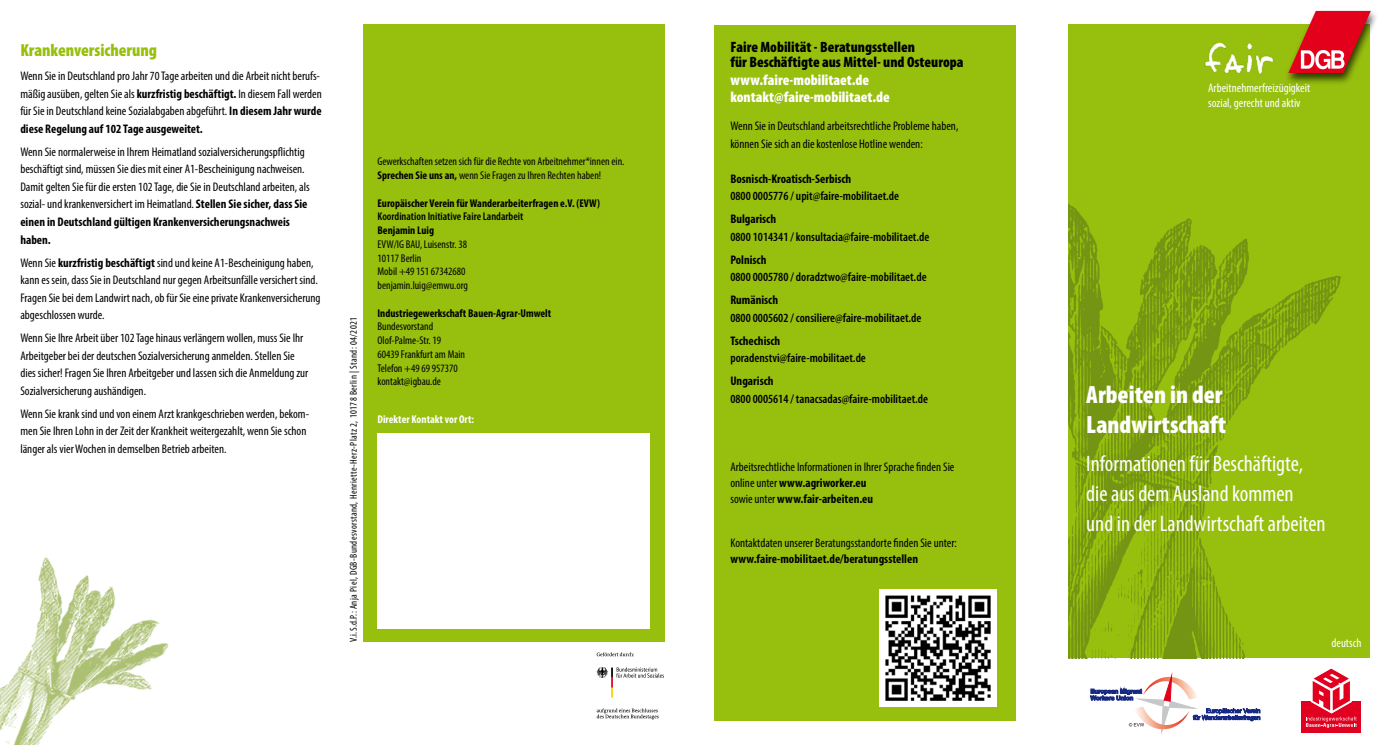
<style>
.page{position:relative;width:1397px;height:745px;background:#fff}
.page>*{position:absolute;margin:0;border:0;box-sizing:border-box;transform-origin:0 0}
.t1{font:900 condensed 25px/30px "Myriad Pro";color:#fff}
.t2{font:condensed 22.5px/30px "Myriad Pro";color:#fff}
.t3{font:900 condensed 17.5px "Myriad Pro";color:#97bf0d}
.t4{font:900 condensed 15px/15px "Myriad Pro";color:#000}
.t5{font:900 condensed 15px/17.5px "Myriad Pro";color:#fff}
.t6{font:condensed 12.5px/17.5px "Myriad Pro";color:#000}
.t7{font:600 condensed 12.5px "Myriad Pro";color:#000}
.t8{font:700 condensed 12.5px "Myriad Pro";color:#000}
.t9{font:condensed 12.5px/15px "Myriad Pro";color:#fff}
.t10{font:condensed 11.25px/13.8px "Myriad Pro";color:#000}
.t11{font:700 condensed 11.25px "Myriad Pro";color:#000}
.t12{font:600 condensed 11.25px "Myriad Pro";color:#000}
.t13{font:700 condensed 11.25px "Myriad Pro";color:#fff}
.t14{font:condensed 10px "Myriad Pro";letter-spacing:.035em;color:#000}
.s1{font-weight:700}
</style>
<div class="page">
<div style="left:1068px;top:25px;width:301px;height:632px;background:#97bf0d"></div>
<img style="left:1068px;top:204px;width:274px;height:453px">
<div style="left:1282px;top:9px;width:96px;height:76px;background:#000;opacity:.7"></div>
<svg style="left:1287px;top:11px;width:83px;height:62px"></svg>
<img style="left:1203px;top:24px;width:131px;height:54px">
<div style="left:1301px;top:701px;width:59px;height:31px;background:#e20020"></div>
<svg style="left:1305px;top:668px;width:51px;height:59px"></svg>
<svg style="left:1089px;top:675px;width:171px;height:56px"></svg>
<div style="left:714px;top:25px;width:301px;height:694px;background:#97bf0d"></div>
<div style="left:363px;top:25px;width:301px;height:616px;background:#97bf0d"></div>
<img style="left:0;top:557px;width:169px;height:187px">
<img style="left:879px;top:589px;width:117px;height:116px">
<svg style="left:596px;top:652px;width:38px;height:4px"></svg>
<svg style="left:596px;top:708px;width:62px;height:11px"></svg>
<svg style="left:596px;top:667px;width:67px;height:30px"></svg>
<div style="left:377px;top:433px;width:273px;height:195px;background:#fff"></div>
<h3 class="t3" style="left:20px;top:39px;width:138px">Krankenversicherung</h3>
<p class="t6" style="left:20px;top:67px;width:303px">Wenn Sie in Deutschland pro Jahr 70 Tage arbeiten und die Arbeit nicht berufs&shy;mäßig ausüben, gelten Sie als <span class="s1">kurzfristig beschäftigt.</span> In diesem Fall werden für Sie in Deutschland keine Sozialabgaben abgeführt. <span class="s1">In diesem Jahr wurde diese Regelung auf 102 Tage ausgeweitet.</span></p>
<p class="t6" style="left:20px;top:143px;width:291px">Wenn Sie normalerweise in Ihrem Heimatland sozialversicherungspflichtig beschäftigt sind, müssen Sie dies mit einer A1-Bescheinigung nachweisen.<br>Damit gelten Sie für die ersten 102 Tage, die Sie in Deutschland arbeiten, als sozial- und krankenversichert im Heimatland. <span class="s1">Stellen Sie sicher, dass Sie einen in Deutschland gültigen Krankenversicherungsnachweis haben.</span></p>
<p class="t6" style="left:20px;top:253px;width:301px">Wenn Sie <span class="s1">kurzfristig beschäftigt</span> sind und keine A1-Bescheinigung haben, kann es sein, dass Sie in Deutschland nur gegen Arbeitsunfälle versichert sind.<br>Fragen Sie bei dem Landwirt nach, ob für Sie eine private Krankenversicherung abgeschlossen wurde.</p>
<p class="t6" style="left:20px;top:329px;width:289px">Wenn Sie Ihre Arbeit über 102 Tage hinaus verlängern wollen, muss Sie Ihr Arbeitgeber bei der deutschen Sozialversicherung anmelden. Stellen Sie dies sicher! Fragen Sie Ihren Arbeitgeber und lassen sich die Anmeldung zur Sozialversicherung aushändigen.</p>
<p class="t6" style="left:20px;top:404px;width:290px">Wenn Sie krank sind und von einem Arzt krankgeschrieben werden, bekom&shy;men Sie Ihren Lohn in der Zeit der Krankheit weitergezahlt, wenn Sie schon länger als vier Wochen in demselben Betrieb arbeiten.</p>
<p class="t14" style="left:347px;top:641px;width:326px;rotate:-90deg">V.i.S.d.P.: Anja Piel, DGB-Bundesvorstand, Henriette-Herz-Platz 2, 10178 Berlin | Stand: 04/2021</p>
<p class="t10" style="left:377px;top:154px;width:248px">Gewerkschaften setzen sich für die Rechte von Arbeitnehmer*innen ein.<br><span class="s1">Sprechen Sie uns an,</span> wenn Sie Fragen zu Ihren Rechten haben!</p>
<p class="t11" style="left:377px;top:196px;width:224px">Europäischer Verein für Wanderarbeiterfragen e.V. (EVW)</p>
<p class="t12" style="left:377px;top:209px;width:147px">Koordination Initiative Faire Landarbeit</p>
<p class="t11" style="left:377px;top:223px;width:58px">Benjamin Luig</p>
<p class="t10" style="left:377px;top:237px;width:92px">EVW/IG BAU, Luisenstr. 38<br>10117 Berlin<br>Mobil +49 151 67342680 benjamin.luig@emwu.org</p>
<p class="t11" style="left:377px;top:305px;width:175px">Industriegewerkschaft Bauen-Agrar-Umwelt</p>
<p class="t10" style="left:377px;top:319px;width:89px">Bundesvorstand<br>Olof-Palme-Str. 19<br>60439 Frankfurt am Main<br>Telefon +49 69 957370 kontakt@igbau.de</p>
<p class="t13" style="left:377px;top:412px;width:98px">Direkter Kontakt vor Ort:</p>
<p class="t4" style="left:730px;top:39px;width:235px">Faire Mobilität - Beratungsstellen<br>für Beschäftigte aus Mittel- und Osteuropa</p>
<p class="t5" style="left:730px;top:71px;width:161px">www.faire-mobilitaet.de kontakt@faire-mobilitaet.de</p>
<p class="t6" style="left:730px;top:117px;width:229px">Wenn Sie in Deutschland arbeitsrechtliche Probleme haben, können Sie sich an die kostenlose Hotline wenden:</p>
<p class="t8" style="left:730px;top:171px;width:122px">Bosnisch-Kroatisch-Serbisch</p>
<p class="t7" style="left:730px;top:188px;width:170px">0800 0005776 / upit@faire-mobilitaet.de</p>
<p class="t8" style="left:730px;top:211px;width:47px">Bulgarisch</p>
<p class="t7" style="left:730px;top:229px;width:200px">0800 1014341 / konsultacia@faire-mobilitaet.de</p>
<p class="t8" style="left:730px;top:252px;width:37px">Polnisch</p>
<p class="t7" style="left:730px;top:269px;width:198px">0800 0005780 / doradztwo@faire-mobilitaet.de</p>
<p class="t8" style="left:730px;top:292px;width:49px">Rumänisch</p>
<p class="t7" style="left:730px;top:310px;width:192px">0800 0005602 / consiliere@faire-mobilitaet.de</p>
<p class="t8" style="left:730px;top:333px;width:51px">Tschechisch</p>
<p class="t7" style="left:730px;top:350px;width:137px">poradenstvi@faire-mobilitaet.de</p>
<p class="t8" style="left:730px;top:373px;width:45px">Ungarisch</p>
<p class="t7" style="left:730px;top:391px;width:199px">0800 0005614 / tanacsadas@faire-mobilitaet.de</p>
<p class="t6" style="left:730px;top:458px;width:225px;line-height:16.2px">Arbeitsrechtliche Informationen in Ihrer Sprache finden Sie online unter <span class="s1">www.agriworker.eu<br></span>sowie unter <span class="s1">www.fair-arbeiten.eu</span></p>
<p class="t6" style="left:730px;top:533px;width:228px">Kontaktdaten unserer Beratungsstandorte finden Sie unter:</p>
<p class="t8" style="left:730px;top:550px;width:189px">www.faire-mobilitaet.de/beratungsstellen</p>
<p class="t9" style="left:1207px;top:80px;width:103px">Arbeitnehmerfreizügigkeit sozial, gerecht und aktiv</p>
<h1 class="t1" style="left:1086px;top:379px;width:141px">Arbeiten in der<br>Landwirtschaft</h1>
<h2 class="t2" style="left:1086px;top:448px;width:241px">Informationen für Beschäftigte, die aus dem Ausland kommen und in der Landwirtschaft arbeiten</h2>
<p class="t9" style="left:1331px;top:635px;width:32px">deutsch</p>
</div>
